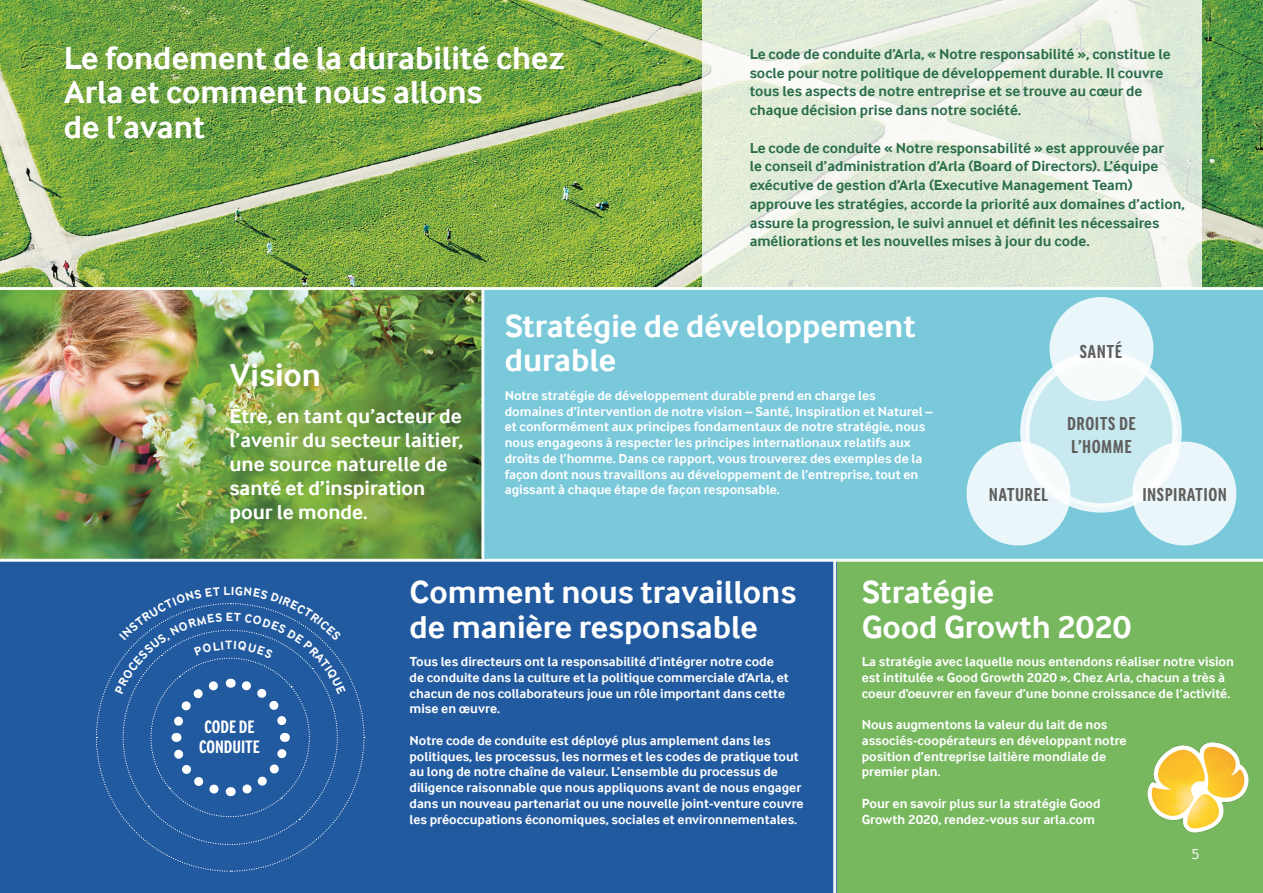
<style>
.page{position:relative;width:1263px;height:893px;background:#fff}
.page>*{position:absolute;margin:0;border:0;box-sizing:border-box;transform-origin:0 0}
.t1{font:700 33px/34.5px "Arla Inter Face";color:#fff}
.t2{font:700 21px/24px "Arla Inter Face";color:#fff}
.t3{font:700 19.5px/22.5px "Arla Inter Face Condensed";letter-spacing:.025em;color:#5f605e}
.t4{font:700 18.75px/19.5px "Arla Inter Face Condensed";color:#fff}
.t5{font:700 15px/18.8px "Arla Inter Face";color:#2b6e4a}
.t6{font:15px "Arla Inter Face";color:#fff}
.t7{font:700 13.5px/15.8px "Arla Inter Face";color:#fff}
.t8{font:700 12.3px "Arla Inter Face";color:#fff}
</style>
<div class="page">
<div style="left:836px;top:561px;width:427px;height:332px;background:#77b85f"></div>
<img style="left:0;top:0;width:1263px;height:287px">
<svg style="left:702px;top:0;width:500px;height:287px;fill:#e2edd9"></svg>
<div style="left:0;top:561px;width:836px;height:332px;background:#225aa0"></div>
<img style="left:0;top:290px;width:483px;height:269px">
<div style="left:483px;top:289px;width:780px;height:271px;background:#7ac9db"></div>
<div style="left:1020px;top:351px;width:162px;height:162px;border:9px solid #fff;border-radius:50%"></div>
<svg style="left:1025px;top:355px;width:153px;height:152px;background:#cceaf1"></svg>
<div style="left:966px;top:442px;width:104px;height:103px;background:linear-gradient(to right,#e5f4f8,#f4fafc);border-radius:50%"></div>
<div style="left:1132px;top:442px;width:104px;height:103px;background:linear-gradient(to right,#f2f9fb,#e8f5f8);border-radius:50%"></div>
<div style="left:1049px;top:297px;width:104px;height:104px;background:linear-gradient(to bottom,#e5f4f8,#f9fcfd);border-radius:50%"></div>
<img style="left:1147px;top:743px;width:102px;height:90px">
<hr style="left:481px;top:289px;width:3px;height:269px;background:#fff">
<hr style="left:833px;top:562px;width:3px;height:331px;background:#fff">
<hr style="left:0;top:559px;width:1263px;height:3px;background:#fff">
<hr style="left:0;top:287px;width:1263px;height:3px;background:#fff">
<svg style="left:96px;top:603px;width:269px;height:269px"></svg>
<h1 class="t1" style="left:64px;top:41px;width:503px">Le fondement de la durabilité chez<br>Arla et comment nous allons<br>de l’avant</h1>
<p class="t5" style="left:750px;top:44px;width:422px">Le code de conduite d’Arla, « Notre responsabilité », constitue le socle pour notre politique de développement durable. Il couvre tous les aspects de notre entreprise et se trouve au cœur de chaque décision prise dans notre société.</p>
<p class="t5" style="left:750px;top:138px;width:436px">Le code de conduite « Notre responsabilité » est approuvée par<br>le conseil d’administration d’Arla (Board of Directors). L’équipe exécutive de gestion d’Arla (Executive Management Team) approuve les stratégies, accorde la priorité aux domaines d’action, assure la progression, le suivi annuel et définit les nécessaires améliorations et les nouvelles mises à jour du code.</p>
<h1 class="t1" style="left:229px;top:358px;width:93px">Vision</h1>
<h2 class="t2" style="left:229px;top:404px;width:235px">Être, en tant qu’acteur de l’avenir du secteur laitier, une source naturelle de santé et d’inspiration pour le monde.</h2>
<h1 class="t1" style="left:505px;top:308px;width:412px">Stratégie de développement durable</h1>
<p class="t7" style="left:505px;top:387px;width:430px">Notre stratégie de développement durable prend en charge les domaines d’intervention de notre vision – Santé, Inspiration et Naturel – et conformément aux principes fondamentaux de notre stratégie, nous nous engageons à respecter les principes internationaux relatifs aux droits de l’homme. Dans ce rapport, vous trouverez des exemples de la façon dont nous travaillons au développement de l’entreprise, tout en agissant à chaque étape de façon responsable.</p>
<h3 class="t3" style="left:1080px;top:340px;width:44px">SANTÉ</h3>
<h3 class="t3" style="left:1067px;top:412px;width:70px">DROITS DE<br>L’HOMME</h3>
<h3 class="t3" style="left:989px;top:483px;width:61px">NATUREL</h3>
<h3 class="t3" style="left:1142px;top:483px;width:86px">INSPIRATION</h3>
<p class="t8" style="left:226px;top:610px;width:9px">E</p>
<h3 class="t4" style="left:199px;top:717px;width:62px">CODE DE<br>CONDUITE</h3>
<h1 class="t1" style="left:409px;top:575px;width:388px">Comment nous travaillons de manière responsable</h1>
<p class="t7" style="left:409px;top:654px;width:381px">Tous les directeurs ont la responsabilité d’intégrer notre code de conduite dans la culture et la politique commerciale d’Arla, et chacun de nos collaborateurs joue un rôle important dans cette mise en œuvre.</p>
<p class="t7" style="left:409px;top:732px;width:396px">Notre code de conduite est déployé plus amplement dans les politiques, les processus, les normes et les codes de pratique tout au long de notre chaîne de valeur. L’ensemble du processus de diligence raisonnable que nous appliquons avant de nous engager dans un nouveau partenariat ou une nouvelle joint-venture couvre les préoccupations économiques, sociales et environnementales.</p>
<h1 class="t1" style="left:862px;top:575px;width:271px">Stratégie<br>Good Growth 2020</h1>
<p class="t7" style="left:862px;top:654px;width:374px">La stratégie avec laquelle nous entendons réaliser notre vision est intitulée « Good Growth 2020 ». Chez Arla, chacun a très à coeur d’oeuvrer en faveur d’une bonne croissance de l’activité.</p>
<p class="t7" style="left:862px;top:717px;width:266px">Nous augmentons la valeur du lait de nos associés-coopérateurs en développant notre position d’entreprise laitière mondiale de premier plan.</p>
<p class="t7" style="left:862px;top:795px;width:240px">Pour en savoir plus sur la stratégie Good<br>Growth 2020, rendez-vous sur arla.com</p>
<p class="t6" style="left:1191px;top:845px;width:10px">5</p>
</div>
